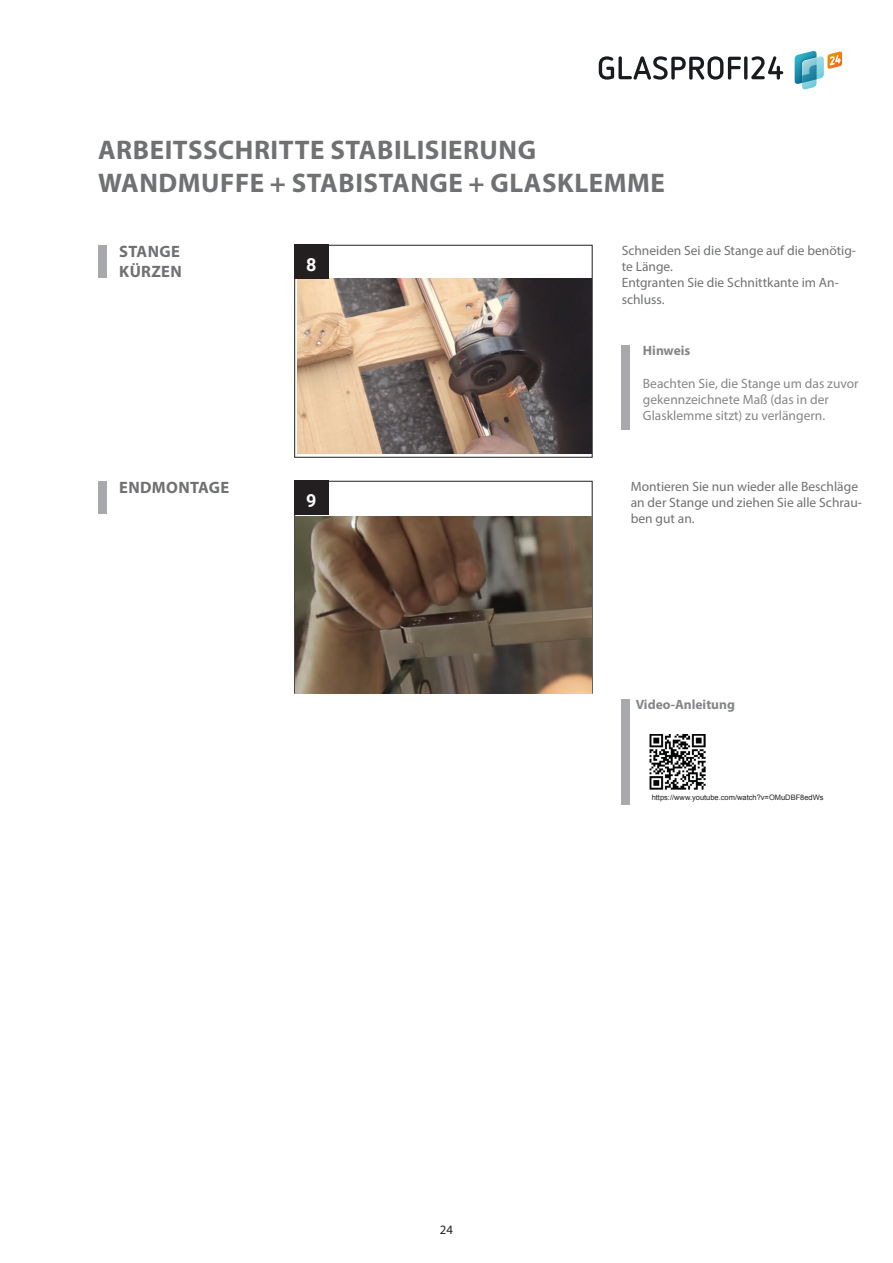
<style>
.page{position:relative;width:893px;height:1263px;background:#fff}
.page>*{position:absolute;margin:0;border:0;box-sizing:border-box;transform-origin:0 0}
.Headline_Myriad{font:700 27px/33px "Myriad Pro";letter-spacing:.02em;color:#707173}
.Bildbeschreibung_Subhead{font:700 18px "Roboto";color:#fff}
.Kapitel_Myriad{font:700 16.5px/19.8px "Myriad Pro";letter-spacing:.02em;color:#707173}
.Copy_Myriad_Pro{font:13.5px/16.2px "Myriad Pro";color:#707173}
.Copy_Myriad_Prod{font:13.5px/16.2px "Myriad Pro";color:#858688}
.Copy_Myriad_Prod-2{font:700 13.5px "Myriad Pro";color:#858688}
.t1{font:12.75px "Myriad Pro";color:#231f20}
.t2{font:7.5px "Arial";color:#231f20}
</style>
<div class="page">
<svg style="left:795px;top:51px;width:47px;height:39px"></svg>
<svg style="left:599px;top:56px;width:184px;height:24px"></svg>
<div style="left:294px;top:245px;width:298px;height:213px;border:1px solid #231f20"></div>
<img style="left:297px;top:279px;width:295px;height:175px">
<div style="left:294px;top:245px;width:34px;height:34px;background:#231f20"></div>
<div style="left:294px;top:481px;width:34px;height:34px;background:#231f20"></div>
<div style="left:98px;top:245px;width:8px;height:33px;background:#a8a9ad"></div>
<div style="left:98px;top:481px;width:8px;height:33px;background:#a8a9ad"></div>
<img style="left:296px;top:516px;width:296px;height:177px">
<div style="left:622px;top:345px;width:8px;height:84px;background:#a8a9ad"></div>
<div style="left:622px;top:699px;width:8px;height:105px;background:#a8a9ad"></div>
<img style="left:650px;top:735px;width:56px;height:55px">
<p class="Headline_Myriad" style="left:98px;top:132px;width:568px">ARBEITSSCHRITTE STABILISIERUNG<br>WANDMUFFE + STABISTANGE + GLASKLEMME</p>
<p class="Kapitel_Myriad" style="left:119px;top:241px;width:64px">STANGE<br>KÜRZEN</p>
<p class="Bildbeschreibung_Subhead" style="left:306px;top:252px;width:12px">8</p>
<p class="Kapitel_Myriad" style="left:119px;top:477px;width:112px">ENDMONTAGE</p>
<p class="Bildbeschreibung_Subhead" style="left:306px;top:488px;width:12px">9</p>
<p class="Copy_Myriad_Pro" style="left:622px;top:242px;width:236px">Schneiden Sei die Stange auf die benötig&shy;te Länge.</p>
<p class="Copy_Myriad_Pro" style="left:622px;top:275px;width:219px">Entgranten Sie die Schnittkante im An&shy;schluss.</p>
<p class="Copy_Myriad_Prod-2" style="left:643px;top:342px;width:49px">Hinweis</p>
<p class="Copy_Myriad_Prod" style="left:643px;top:375px;width:217px">Beachten Sie, die Stange um das zuvor gekennzeichnete Maß (das in der<br>Glasklemme sitzt) zu verlängern.</p>
<p class="Copy_Myriad_Pro" style="left:631px;top:478px;width:233px">Montieren Sie nun wieder alle Beschläge an der Stange und ziehen Sie alle Schrau&shy;ben gut an.</p>
<p class="Copy_Myriad_Prod-2" style="left:636px;top:696px;width:101px">Video-Anleitung</p>
<p class="t2" style="left:652px;top:793px;width:173px">https://www.youtube.com/watch?v=OMuDBF8edWs</p>
<p class="t1" style="left:440px;top:1222px;width:15px">24</p>
</div>
